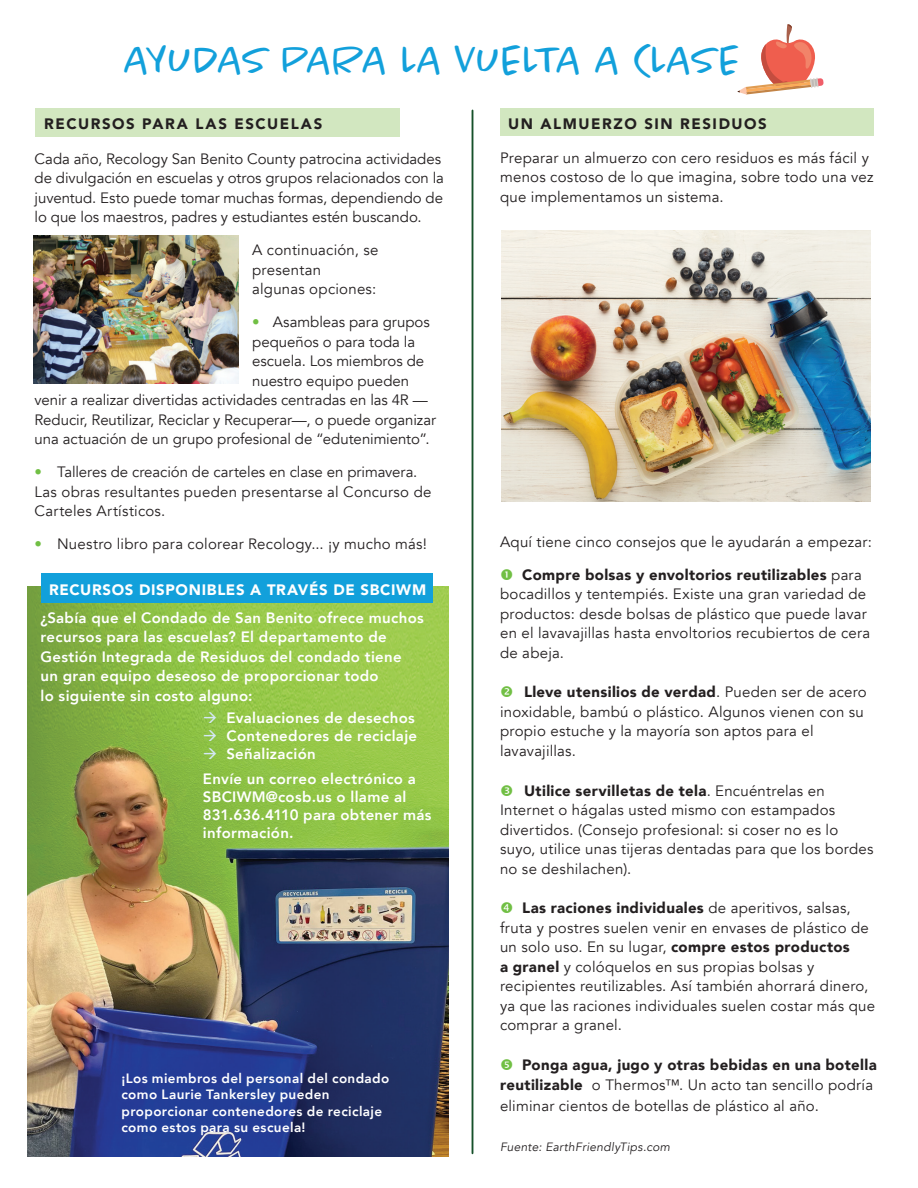
<style>
.page{position:relative;width:918px;height:1188px;background:#fff}
.page>*{position:absolute;margin:0;border:0;box-sizing:border-box;transform-origin:0 0}
.Body_Copy{font:300 45px "Chantal";letter-spacing:-.01em;color:#12a0db}
.Body_Copy-2{font:15px/19.5px "Avenir";letter-spacing:.015em;color:#231f20}
.Body_Copy-3{font:15px/19.5px "Avenir";letter-spacing:-.005em;color:#231f20}
.Body_Copy-4{font:800 15px/19.5px "Avenir";letter-spacing:.02em;color:#fff}
.Body_Copy-5{font:900 15px/19.5px "Avenir";letter-spacing:.02em;color:#231f20;text-align:right}
.Subtitles_All_Caps{font:900 15px "Avenir LT Std";letter-spacing:.105em;color:#231f20}
.Subtitles_All_Caps-2{font:900 15px "Avenir LT Std";letter-spacing:.045em;color:#fff}
.Body_Copy-6{font:800 13.5px/16.2px "Avenir";letter-spacing:.025em;color:#fff}
.Body_Copy-7{font:italic 12px "Avenir";letter-spacing:.025em;color:#231f20}
.s1{color:#71bf44}
.s2{color:#d4e7f6}
.s3{font-weight:900}
.s4{font-weight:400}
</style>
<div class="page">
<div style="left:500px;top:109px;width:374px;height:27px;background:#d2e7c0"></div>
<hr style="left:472px;top:111px;width:1px;height:1042px;background:#16512a">
<img style="left:27px;top:586px;width:421px;height:570px">
<img style="left:502px;top:230px;width:369px;height:271px">
<div style="left:41px;top:574px;width:392px;height:29px;background:#12a0db"></div>
<div style="left:35px;top:108px;width:365px;height:29px;background:#d2e7c0"></div>
<img style="left:34px;top:235px;width:205px;height:149px">
<svg style="left:737px;top:24px;width:87px;height:70px"></svg>
<p class="Body_Copy" style="left:124px;top:33px;width:618px">AYUDAS PARA LA VUELTA A CLASE</p>
<p class="Subtitles_All_Caps" style="left:44px;top:114px;width:280px">RECURSOS PARA LAS ESCUELAS</p>
<p class="Body_Copy-3" style="left:35px;top:149px;width:411px">Cada año, Recology San Benito County patrocina actividades de divulgación en escuelas y otros grupos relacionados con la juventud. Esto puede tomar muchas formas, dependiendo de lo que los maestros, padres y estudiantes estén buscando.</p>
<p class="Body_Copy-2" style="left:252px;top:240px;width:128px">A continuación, se presentan<br>algunas opciones:</p>
<p class="Body_Copy-3" style="left:252px;top:312px;width:179px"><span class="s1">•</span> Asambleas para grupos</p>
<p class="Body_Copy-2" style="left:252px;top:332px;width:164px">pequeños o para toda la</p>
<p class="Body_Copy-3" style="left:252px;top:351px;width:174px">escuela. Los miembros de</p>
<p class="Body_Copy-2" style="left:252px;top:371px;width:159px">nuestro equipo pueden</p>
<p class="Body_Copy-3" style="left:35px;top:390px;width:395px">venir a realizar divertidas actividades centradas en las 4R —</p>
<p class="Body_Copy-3" style="left:35px;top:410px;width:403px">Reducir, Reutilizar, Reciclar y Recuperar—, o puede organizar</p>
<p class="Body_Copy-3" style="left:35px;top:429px;width:397px">una actuación de un grupo profesional de “edutenimiento”.</p>
<p class="Body_Copy-2" style="left:35px;top:462px;width:398px"><span class="s1">•</span> Talleres de creación de carteles en clase en primavera.<br>Las obras resultantes pueden presentarse al Concurso de<br>Carteles Artísticos.</p>
<p class="Body_Copy-2" style="left:35px;top:534px;width:394px"><span class="s1">•</span> Nuestro libro para colorear Recology... ¡y mucho más!</p>
<p class="Subtitles_All_Caps-2" style="left:49px;top:580px;width:378px">RECURSOS DISPONIBLES A TRAVÉS DE SBCIWM</p>
<p class="Body_Copy-4" style="left:40px;top:608px;width:385px">¿Sabía que el Condado de San Benito ofrece muchos recursos para las escuelas? El departamento de Gestión Integrada de Residuos del condado tiene<br>un gran equipo deseoso de proporcionar todo<br>lo siguiente sin costo alguno:</p>
<p class="Body_Copy-4" style="left:203px;top:708px;width:213px"><span class="s2">→</span> Evaluaciones de desechos</p>
<p class="Body_Copy-4" style="left:203px;top:726px;width:216px"><span class="s2">→</span> Contenedores de reciclaje</p>
<p class="Body_Copy-4" style="left:203px;top:744px;width:114px"><span class="s2">→</span> Señalización</p>
<p class="Body_Copy-4" style="left:203px;top:770px;width:230px;line-height:18px">Envíe un correo electrónico a<br>SBCIWM@cosb.us o llame al<br>831.636.4110 para obtener más información.</p>
<p class="Body_Copy-6" style="left:122px;top:1071px;width:269px">¡Los miembros del personal del condado como Laurie Tankersley pueden proporcionar contenedores de reciclaje como estos para su escuela!</p>
<p class="Subtitles_All_Caps" style="left:508px;top:114px;width:260px">UN ALMUERZO SIN RESIDUOS</p>
<p class="Body_Copy-2" style="left:500px;top:148px;width:375px">Preparar un almuerzo con cero residuos es más fácil y menos costoso de lo que imagina, sobre todo una vez que implementamos un sistema.</p>
<p class="Body_Copy-2" style="left:500px;top:532px;width:373px">Aquí tiene cinco consejos que le ayudarán a empezar:</p>
<p class="Body_Copy-2" style="left:500px;top:565px;width:372px;text-indent:22px"><span class="s3">Compre bolsas y envoltorios reutilizables</span> para bocadillos y tentempiés. Existe una gran variedad de productos: desde bolsas de plástico que puede lavar en el lavavajillas hasta envoltorios recubiertos de cera de abeja.</p>
<p class="Body_Copy-2" style="left:500px;top:683px;width:368px;text-indent:24px"><span class="s3">Lleve utensilios de verdad</span>. Pueden ser de acero inoxidable, bambú o plástico. Algunos vienen con su propio estuche y la mayoría son aptos para el lavavajillas.</p>
<p class="Body_Copy-2" style="left:500px;top:781px;width:375px;text-indent:24px"><span class="s3">Utilice servilletas de tela</span>. Encuéntrelas en Internet o hágalas usted mismo con estampados divertidos. (Consejo profesional: si coser no es lo suyo, utilice unas tijeras dentadas para que los bordes no se deshilachen).</p>
<p class="Body_Copy-2" style="left:500px;top:899px;width:377px;text-indent:22px"><span class="s3">Las raciones individuales</span> de aperitivos, salsas, fruta y postres suelen venir en envases de plástico de un solo uso. En su lugar, <span class="s3">compre estos productos<br>a granel</span> y colóquelos en sus propias bolsas y recipientes reutilizables. Así también ahorrará dinero, ya que las raciones individuales suelen costar más que comprar a granel.</p>
<p class="Body_Copy-5" style="left:500px;top:1055px;width:378px">Ponga agua, jugo y otras bebidas en una botella reutilizable <span class="s4">o Thermos™. Un acto tan sencillo podría</span></p>
<p class="Body_Copy-2" style="left:500px;top:1097px;width:320px">eliminar cientos de botellas de plástico al año.</p>
<p class="Body_Copy-7" style="left:500px;top:1140px;width:172px">Fuente: EarthFriendlyTips.com</p>
</div>
